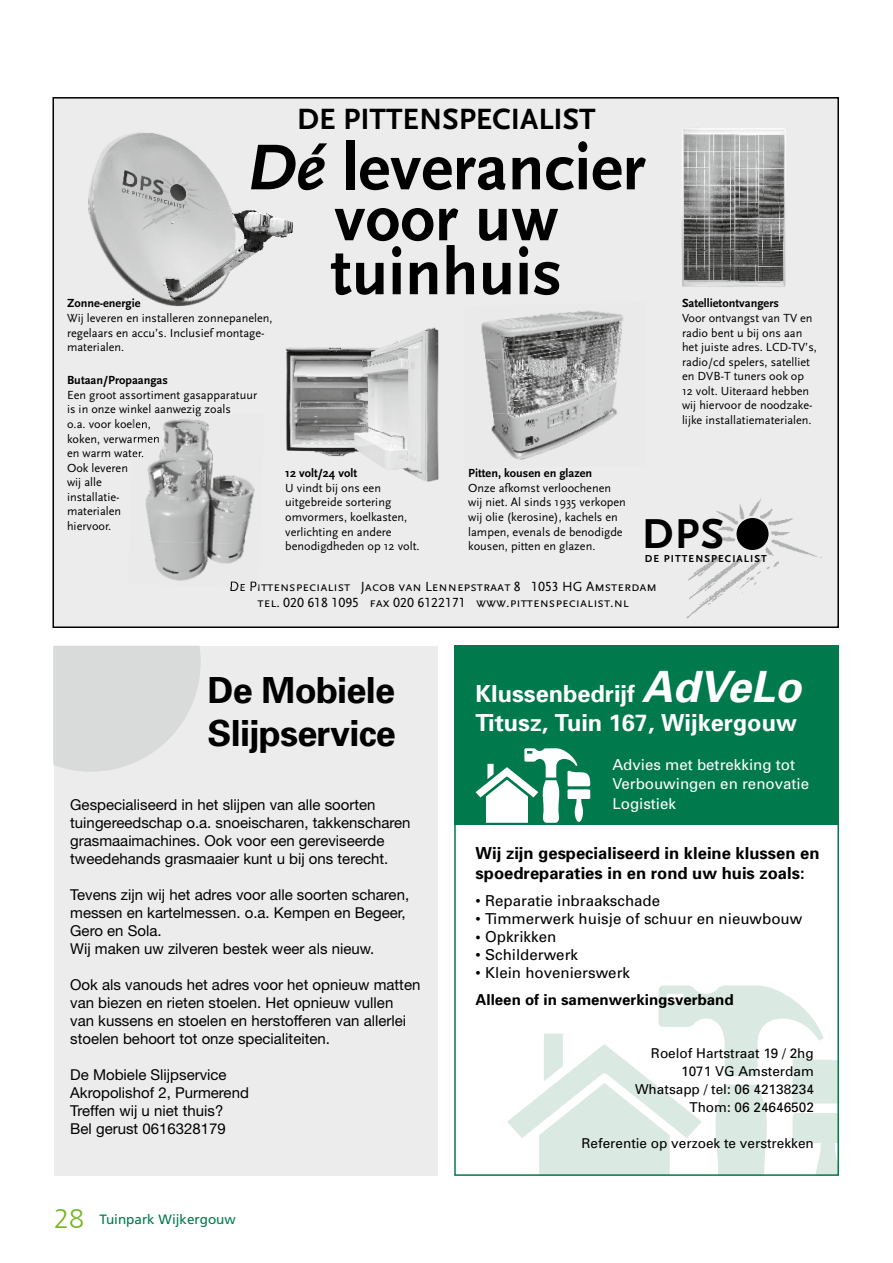
<style>
.page{position:relative;width:893px;height:1263px;background:#fff}
.page>*{position:absolute;margin:0;border:0;box-sizing:border-box;transform-origin:0 0}
.t1{font:700 67.5px/52.5px "Scala Sans";color:#000;text-align:center}
.t2{font:700 43.65px "Scala Sans";color:#000}
.t3{font:700 36px/43.2px "Univers";letter-spacing:-.02em;color:#000}
.t4{font:700 30.6px "Scala Sans";color:#000}
.t5{font:700 23.55px/28.2px "Univers";color:#fff}
.t6{font:700 16.65px/20px "Univers";color:#000}
.t7{font:15.15px "Univers";color:#000}
.t8{font:15.15px/19.6px "Univers";color:#fff}
.t9{font:700 15.15px "Univers";color:#000}
.t10{font:15px/18px "Helvetica Neue";color:#000}
.t11{font:13.8px/16.5px "Scala Sans Caps";color:#000;text-align:center}
.t12{font:13.5px/18.1px "Univers";color:#000;text-align:right}
.t13{font:13.5px "Frutiger";color:#007a4d}
.t14{font:12.3px/14.5px "Scala Sans";color:#000}
.t15{font:700 12.3px "Scala Sans";color:#000}
.t16{font:700 10.65px "Scala Sans";letter-spacing:.1em;color:#000}
.s1{font-style:italic}
.s2{font-weight:300;font-size:27px;color:#75b726}
.s3{font-style:italic;font-size:43.05px}
.s4{font-weight:700}
</style>
<div class="page">
<div style="left:55px;top:98px;width:783px;height:527px;background:#ececec"></div>
<img style="left:709px;top:498px;width:109px;height:59px">
<img style="left:686px;top:554px;width:92px;height:65px">
<div style="left:736px;top:518px;width:32px;height:32px;background:#000;border-radius:50%"></div>
<img style="left:285px;top:328px;width:154px;height:154px">
<img style="left:88px;top:132px;width:205px;height:175px">
<img style="left:251px;top:143px;width:44px;height:47px">
<img style="left:681px;top:128px;width:105px;height:159px">
<img style="left:481px;top:310px;width:118px;height:48px">
<img style="left:599px;top:312px;width:24px;height:113px">
<img style="left:485px;top:358px;width:116px;height:54px">
<img style="left:491px;top:412px;width:111px;height:48px">
<img style="left:159px;top:419px;width:54px;height:35px">
<img style="left:135px;top:454px;width:120px;height:43px">
<img style="left:145px;top:497px;width:108px;height:43px">
<img style="left:151px;top:540px;width:94px;height:41px">
<img style="left:231px;top:581px;width:28px;height:7px">
<img style="left:133px;top:419px;width:17px;height:11px">
<img style="left:133px;top:434px;width:27px;height:10px">
<svg style="left:132px;top:451px;width:12px;height:6px"></svg>
<div style="left:54px;top:646px;width:384px;height:530px;background:#ececec"></div>
<svg style="left:53px;top:646px;width:148px;height:126px;background:#dbdcdc"></svg>
<svg style="left:507px;top:985px;width:329px;height:188px"></svg>
<div style="left:454px;top:646px;width:385px;height:179px;background:#007a4d"></div>
<svg style="left:476px;top:748px;width:114px;height:75px"></svg>
<div style="left:454px;top:646px;width:385px;height:530px;border:2px solid #007a4d"></div>
<hr style="left:892px;top:0;width:1px;height:788px;background:#007a4d">
<h3 class="t4" style="left:297px;top:103px;width:300px">DE PITTENSPECIALIST</h3>
<h1 class="t1" style="left:248px;top:143px;width:399px"><span class="s1">Dé</span> leverancier voor uw tuinhuis</h1>
<p class="t15" style="left:682px;top:297px;width:98px">Satellietontvangers</p>
<p class="t14" style="left:682px;top:311px;width:136px">Voor ontvangst van TV en radio bent u bij ons aan het juiste adres. LCD-TV’s, radio/cd spelers, satelliet en DVB-T tuners ook op<br>12 volt. Uiteraard hebben wij hiervoor de noodzake&shy;lijke installatiematerialen.</p>
<p class="t15" style="left:67px;top:297px;width:75px">Zonne-energie</p>
<p class="t14" style="left:67px;top:311px;width:207px">Wij leveren en installeren zonnepanelen, regelaars en accu’s. Inclusief montage&shy;materialen.</p>
<p class="t15" style="left:67px;top:374px;width:102px">Butaan/Propaangas</p>
<p class="t14" style="left:67px;top:388px;width:192px">Een groot assortiment gasapparatuur is in onze winkel aanwezig zoals<br>o.a. voor koelen,<br>koken, verwarmen<br>en warm water.<br>Ook leveren<br>wij alle<br>installatie-<br>materialen<br>hiervoor.</p>
<p class="t15" style="left:285px;top:467px;width:73px">12 volt/24 volt</p>
<p class="t14" style="left:285px;top:481px;width:136px">U vindt bij ons een uitgebreide sortering omvormers, koelkasten, verlichting en andere benodigdheden op 12 volt.</p>
<p class="t15" style="left:468px;top:467px;width:125px">Pitten, kousen en glazen</p>
<p class="t14" style="left:468px;top:481px;width:159px">Onze afkomst verloochenen wij niet. Al sinds 1935 verkopen wij olie (kerosine), kachels en lampen, evenals de benodigde kousen, pitten en glazen.</p>
<h2 class="t2" style="left:642px;top:510px;width:84px">DPS</h2>
<p class="t16" style="left:645px;top:552px;width:123px">DE PITTENSPECIALIST</p>
<p class="t11" style="left:229px;top:578px;width:429px">De Pittenspecialist Jacob van Lennepstraat 8 1053 HG Amsterdam tel. 020 618 1095 fax 020 6122171 www.pittenspecialist.nl</p>
<h3 class="t3" style="left:208px;top:667px;width:190px">De Mobiele<br>Slijpservice</h3>
<p class="t10" style="left:70px;top:796px;width:342px">Gespecialiseerd in het slijpen van alle soorten tuingereedschap o.a. snoeischaren, takkenscharen grasmaaimachines. Ook voor een gereviseerde tweedehands grasmaaier kunt u bij ons terecht.</p>
<p class="t10" style="left:70px;top:886px;width:340px">Tevens zijn wij het adres voor alle soorten scharen, messen en kartelmessen. o.a. Kempen en Begeer, Gero en Sola.<br>Wij maken uw zilveren bestek weer als nieuw.</p>
<p class="t10" style="left:70px;top:976px;width:352px">Ook als vanouds het adres voor het opnieuw matten van biezen en rieten stoelen. Het opnieuw vullen van kussens en stoelen en herstofferen van allerlei stoelen behoort tot onze specialiteiten.</p>
<p class="t10" style="left:70px;top:1066px;width:180px">De Mobiele Slijpservice<br>Akropolishof 2, Purmerend<br>Treffen wij u niet thuis?<br>Bel gerust 0616328179</p>
<p class="t13" style="left:54px;top:1211px;width:183px"><span class="s2">28</span> Tuinpark Wijkergouw</p>
<h3 class="t5" style="left:476px;top:679px;width:327px">Klussenbedrijf <span class="s3">AdVeLo<br></span>Titusz, Tuin 167, Wijkergouw</h3>
<p class="t8" style="left:612px;top:754px;width:198px">Advies met betrekking tot<br>Verbouwingen en renovatie<br>Logistiek</p>
<h3 class="t6" style="left:476px;top:842px;width:345px">Wij zijn gespecialiseerd in kleine klussen en spoedreparaties in en rond uw huis zoals:</h3>
<p class="t7" style="left:476px;top:891px;width:186px">• Reparatie inbraakschade</p>
<p class="t7" style="left:476px;top:909px;width:328px">• Timmerwerk huisje of schuur en nieuwbouw</p>
<p class="t7" style="left:476px;top:927px;width:82px"><span class="s4">•</span> Opkrikken</p>
<p class="t7" style="left:476px;top:945px;width:104px">• Schilderwerk</p>
<p class="t7" style="left:476px;top:963px;width:156px">• Klein hovenierswerk</p>
<p class="t9" style="left:476px;top:989px;width:260px">Alleen of in samenwerkingsverband</p>
<p class="t12" style="left:635px;top:1043px;width:180px">Roelof Hartstraat 19 / 2hg<br>1071 VG Amsterdam<br>Whatsapp / tel: 06 42138234<br>Thom: 06 24646502</p>
<p class="t12" style="left:582px;top:1134px;width:234px">Referentie op verzoek te verstrekken</p>
</div>
